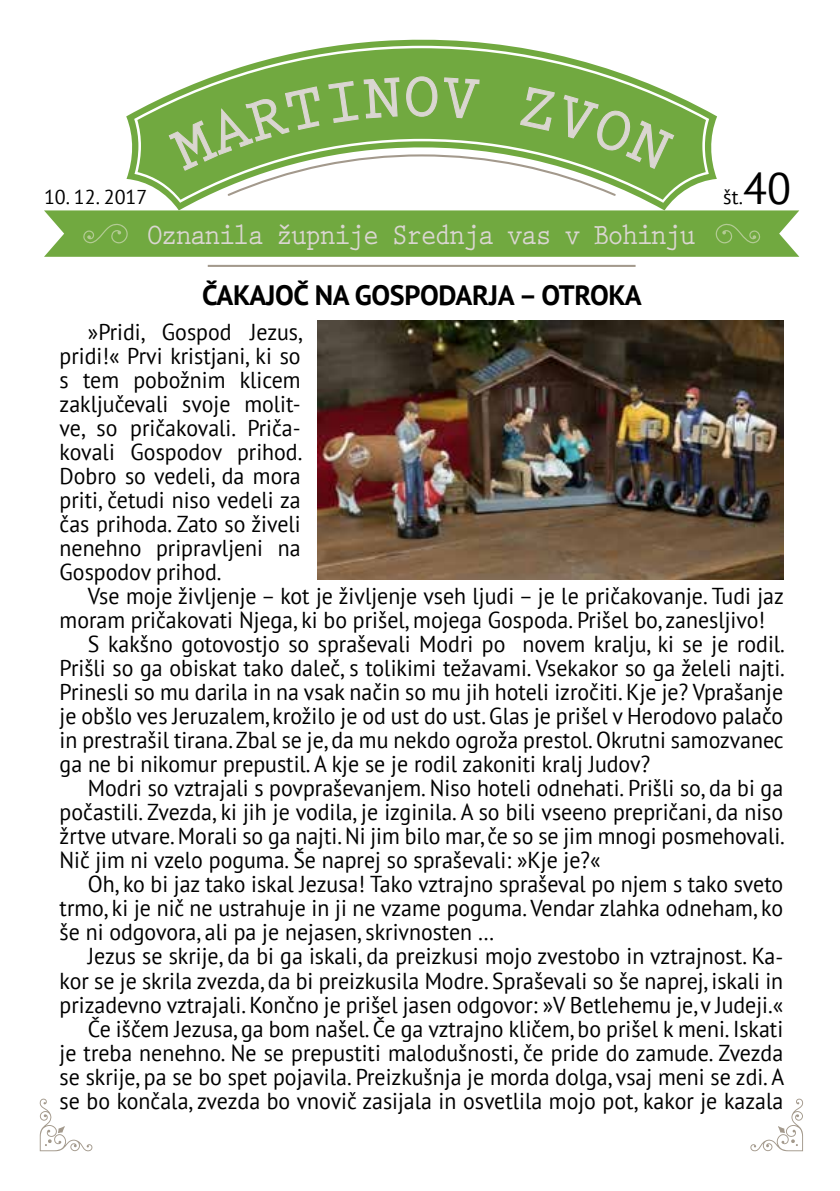
<style>
.page{position:relative;width:840px;height:1191px;background:#fff}
.page>*{position:absolute;margin:0;border:0;box-sizing:border-box;transform-origin:0 0}
.t1{font:700 63px "Prestige Elite Std";color:#dad6d1}
.t2{font:700 30.2px "Prestige Elite Std";letter-spacing:-.07em;color:#dad6d1;scale:.9 1}
.t3{font:700 28px "PT Sans";letter-spacing:-.01em;color:#000}
.t4{font:23px/24px "PT Sans";color:#000;text-align:justify;scale:.95 1}
.t5{font:20px "PT Sans";color:#000}
.s1{font-size:44px}
</style>
<div class="page">
<svg style="left:126px;top:39px;width:590px;height:171px"></svg>
<svg style="left:134px;top:46px;width:574px;height:157px"></svg>
<svg style="left:44px;top:210px;width:754px;height:47px;background:#76ac47"></svg>
<hr style="left:208px;top:265px;width:427px;height:2px;background:#a3998c">
<svg style="left:39px;top:1098px;width:53px;height:53px"></svg>
<svg style="left:750px;top:1098px;width:52px;height:53px"></svg>
<img style="left:317px;top:321px;width:465px;height:258px">
<svg style="left:168px;top:76px;width:506px;height:120px"></svg>
<p class="t5" style="left:44px;top:184px;width:105px">10. 12. 2017</p>
<h1 class="t1" style="left:402px;top:62px;width:40px">O</h1>
<p class="t5" style="left:722px;top:184px;width:69px">št.<span class="s1">40</span></p>
<h2 class="t2" style="left:147px;top:219px;width:611px">Oznanila župnije Srednja vas v Bohinju</h2>
<p class="t3" style="left:202px;top:276px;width:441px">ČAKAJOČ NA GOSPODARJA – OTROKA</p>
<p class="t4" style="left:60px;top:320px;width:257px;text-indent:28px">»Pridi, Gospod Jezus, pridi!« Prvi kristjani, ki so s tem pobožnim klicem zaključevali svoje molit&shy;ve, so pričakovali. Priča&shy;kovali Gospodov prihod.<br>Dobro so vedeli, da mora priti, četudi niso vedeli za čas prihoda. Zato so živeli nenehno pripravljeni na Gospodov prihod.</p>
<p class="t4" style="left:88px;top:584px;width:733px">Vse moje življenje – kot je življenje vseh ljudi – je le pričakovanje. Tudi jaz</p>
<p class="t4" style="left:60px;top:608px;width:743px">moram pričakovati Njega, ki bo prišel, mojega Gospoda. Prišel bo, zanesljivo!</p>
<p class="t4" style="left:88px;top:632px;width:734px">S kakšno gotovostjo so spraševali Modri po novem kralju, ki se je rodil.</p>
<p class="t4" style="left:60px;top:656px;width:764px">Prišli so ga obiskat tako daleč, s tolikimi težavami. Vsekakor so ga želeli najti.</p>
<p class="t4" style="left:60px;top:680px;width:762px">Prinesli so mu darila in na vsak način so mu jih hoteli izročiti. Kje je? Vprašanje</p>
<p class="t4" style="left:60px;top:704px;width:762px">je obšlo ves Jeruzalem, krožilo je od ust do ust. Glas je prišel v Herodovo palačo</p>
<p class="t4" style="left:60px;top:728px;width:763px">in prestrašil tirana. Zbal se je, da mu nekdo ogroža prestol. Okrutni samozvanec</p>
<p class="t4" style="left:60px;top:752px;width:623px">ga ne bi nikomur prepustil. A kje se je rodil zakoniti kralj Judov?</p>
<p class="t4" style="left:88px;top:776px;width:733px">Modri so vztrajali s povpraševanjem. Niso hoteli odnehati. Prišli so, da bi ga</p>
<p class="t4" style="left:60px;top:799px;width:762px">počastili. Zvezda, ki jih je vodila, je izginila. A so bili vseeno prepričani, da niso</p>
<p class="t4" style="left:60px;top:823px;width:764px">žrtve utvare. Morali so ga najti. Ni jim bilo mar, če so se jim mnogi posmehovali.</p>
<p class="t4" style="left:60px;top:847px;width:570px">Nič jim ni vzelo poguma. Še naprej so spraševali: »Kje je?«</p>
<p class="t4" style="left:88px;top:871px;width:733px">Oh, ko bi jaz tako iskal Jezusa! Tako vztrajno spraševal po njem s tako sveto</p>
<p class="t4" style="left:60px;top:895px;width:762px">trmo, ki je nič ne ustrahuje in ji ne vzame poguma. Vendar zlahka odneham, ko</p>
<p class="t4" style="left:60px;top:919px;width:459px">še ni odgovora, ali pa je nejasen, skrivnosten …</p>
<p class="t4" style="left:88px;top:943px;width:733px">Jezus se skrije, da bi ga iskali, da preizkusi mojo zvestobo in vztrajnost. Ka-</p>
<p class="t4" style="left:60px;top:968px;width:762px">kor se je skrila zvezda, da bi preizkusila Modre. Spraševali so še naprej, iskali in</p>
<p class="t4" style="left:60px;top:992px;width:762px">prizadevno vztrajali. Končno je prišel jasen odgovor: »V Betlehemu je, v Judeji.«</p>
<p class="t4" style="left:88px;top:1016px;width:733px">Če iščem Jezusa, ga bom našel. Če ga vztrajno kličem, bo prišel k meni. Iskati</p>
<p class="t4" style="left:60px;top:1040px;width:762px">je treba nenehno. Ne se prepustiti malodušnosti, če pride do zamude. Zvezda</p>
<p class="t4" style="left:60px;top:1064px;width:763px">se skrije, pa se bo spet pojavila. Preizkušnja je morda dolga, vsaj meni se zdi. A</p>
<p class="t4" style="left:60px;top:1088px;width:762px">se bo končala, zvezda bo vnovič zasijala in osvetlila mojo pot, kakor je kazala</p>
</div>
